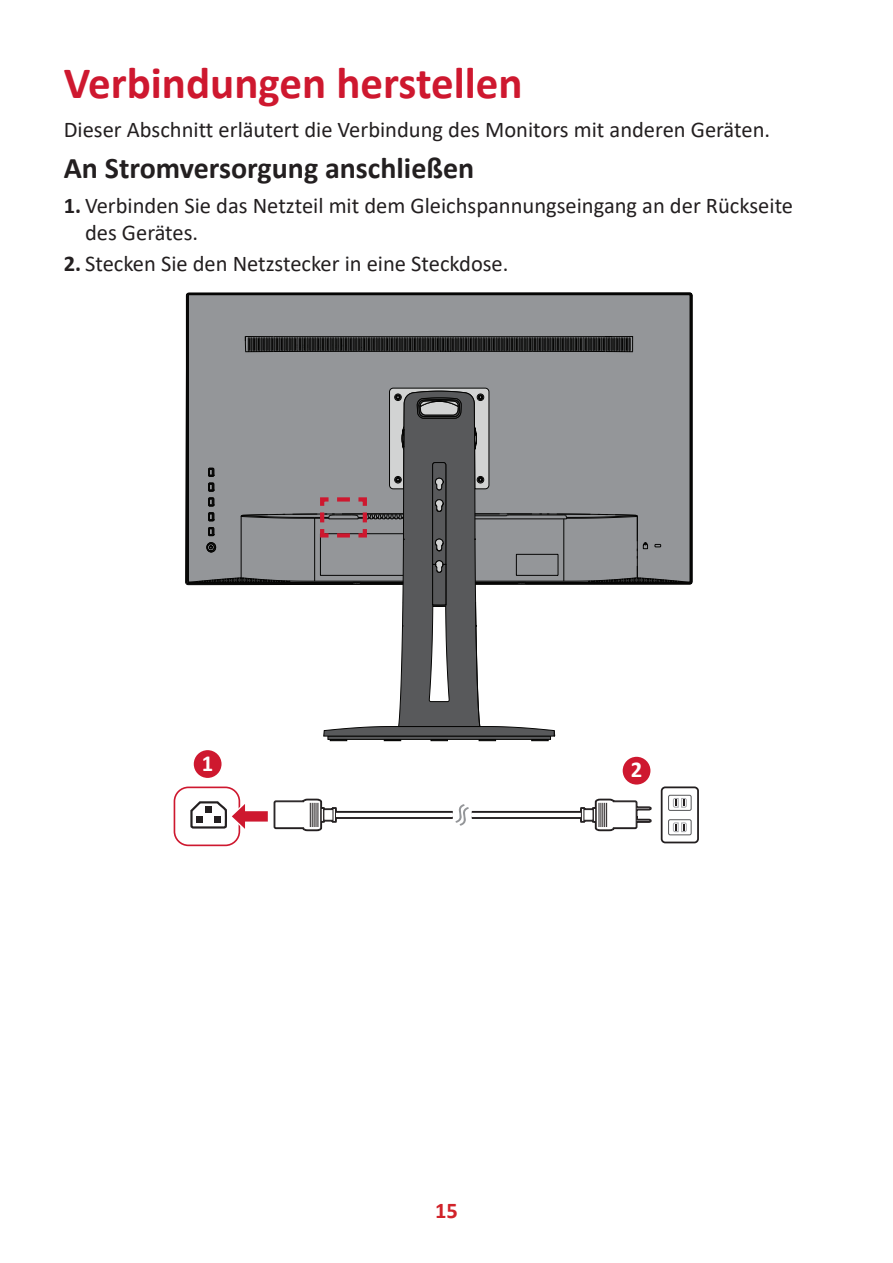
<style>
.page{position:relative;width:893px;height:1263px;background:#fff}
.page>*{position:absolute;margin:0;border:0;box-sizing:border-box;transform-origin:0 0}
.t1{font:700 45px "Calibri";color:#ce182f}
.t2{font:700 30px "Calibri";color:#231f20}
.t3{font:700 22.65px "Calibri";color:#fff}
.t4{font:22.5px/27px "Calibri";color:#231f20}
.t5{font:700 22.5px "Calibri";color:#d1232a}
.s1{font-weight:700}
</style>
<div class="page">
<div style="left:174px;top:786px;width:66px;height:60px;border:2px solid #ce182f;border-radius:14px"></div>
<div style="left:192px;top:749px;width:31px;height:30px;background:#ce182f;border-radius:50%"></div>
<div style="left:191px;top:748px;width:33px;height:32px;border:3px solid #fff;border-radius:50%"></div>
<div style="left:621px;top:755px;width:31px;height:31px;background:#ce182f;border-radius:50%"></div>
<div style="left:620px;top:754px;width:33px;height:33px;border:3px solid #fff;border-radius:50%"></div>
<div style="left:661px;top:786px;width:38px;height:57px;border:2px solid #231f20;border-radius:4px"></div>
<div style="left:668px;top:819px;width:23px;height:16px;border:1px solid #57585a;border-radius:2px"></div>
<svg style="left:673px;top:822px;width:14px;height:10px"></svg>
<svg style="left:190px;top:797px;width:462px;height:38px"></svg>
<div style="left:196px;top:816px;width:7px;height:7px;background:#231f20"></div>
<div style="left:214px;top:816px;width:6px;height:7px;background:#231f20"></div>
<div style="left:205px;top:806px;width:7px;height:7px;background:#231f20"></div>
<div style="left:668px;top:795px;width:23px;height:16px;border:1px solid #57585a;border-radius:2px"></div>
<svg style="left:673px;top:798px;width:14px;height:10px"></svg>
<svg style="left:186px;top:293px;width:507px;height:448px"></svg>
<h1 class="t1" style="left:64px;top:51px;width:460px">Verbindungen herstellen</h1>
<p class="t4" style="left:64px;top:116px;width:708px">Dieser Abschnitt erläutert die Verbindung des Monitors mit anderen Geräten.</p>
<h2 class="t2" style="left:64px;top:146px;width:412px">An Stromversorgung anschließen</h2>
<p class="t4" style="left:85px;top:192px;width:710px;text-indent:-21px"><span class="s1">1.</span> Verbinden Sie das Netzteil mit dem Gleichspannungseingang an der Rückseite des Gerätes.</p>
<p class="t4" style="left:64px;top:250px;width:446px"><span class="s1">2.</span> Stecken Sie den Netzstecker in eine Steckdose.</p>
<p class="t3" style="left:202px;top:747px;width:13px">1</p>
<p class="t3" style="left:631px;top:754px;width:13px">2</p>
<p class="t5" style="left:435px;top:1194px;width:24px">15</p>
</div>
